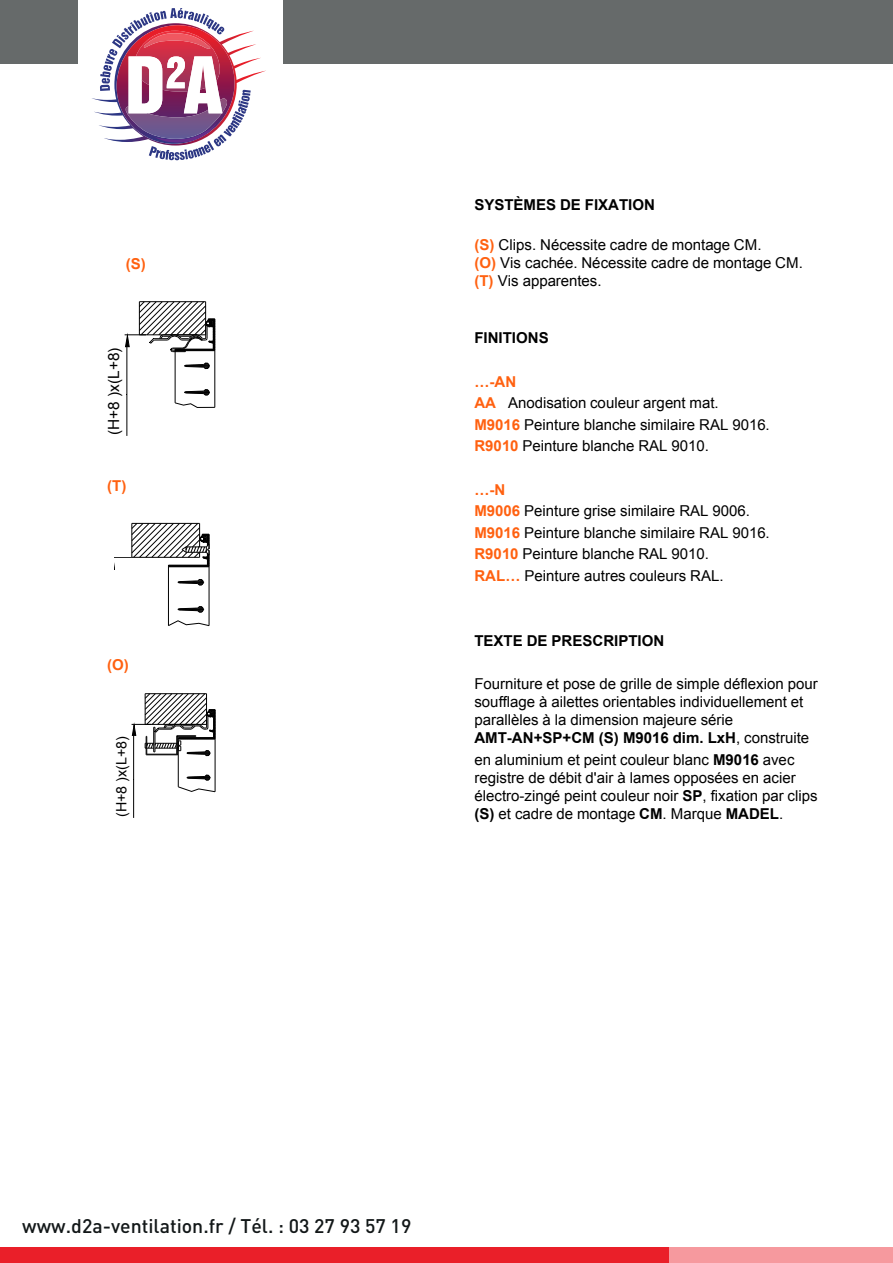
<style>
.page{position:relative;width:893px;height:1263px;background:#fff}
.page>*{position:absolute;margin:0;border:0;box-sizing:border-box;transform-origin:0 0}
.t1{font:500 19.5px "DIN";color:#121718}
.t2{font:15.45px "Arial";color:#000}
.t3{font:15px/18px "Arial";color:#000}
.t4{font:700 15px "Arial";color:#000}
.t5{font:700 15px "Arial";color:#ff6110}
.t6{font:14.25px "Arial";color:#000}
.s1{font-weight:700;color:#ff6110}
.s2{font-weight:700}
</style>
<div class="page">
<hr style="left:215px;top:351px;width:1px;height:56px;background:#000">
<hr style="left:175px;top:351px;width:1px;height:52px;background:#000">
<svg style="left:184px;top:389px;width:26px;height:6px"></svg>
<hr style="left:215px;top:319px;width:1px;height:32px;background:#000">
<svg style="left:184px;top:363px;width:26px;height:6px"></svg>
<hr style="left:139px;top:301px;width:67px;height:1px;background:#000">
<svg style="left:175px;top:403px;width:40px;height:4px"></svg>
<hr style="left:127px;top:340px;width:1px;height:96px;background:#000">
<svg style="left:125px;top:302px;width:90px;height:50px"></svg>
<svg style="left:169px;top:621px;width:40px;height:5px"></svg>
<hr style="left:168px;top:567px;width:1px;height:59px;background:#000">
<svg style="left:178px;top:606px;width:26px;height:6px"></svg>
<svg style="left:178px;top:579px;width:26px;height:6px"></svg>
<hr style="left:209px;top:567px;width:1px;height:59px;background:#000">
<svg style="left:115px;top:523px;width:95px;height:47px"></svg>
<svg style="left:178px;top:787px;width:37px;height:5px"></svg>
<hr style="left:178px;top:739px;width:1px;height:48px;background:#000">
<svg style="left:187px;top:775px;width:24px;height:5px"></svg>
<hr style="left:215px;top:739px;width:1px;height:53px;background:#000">
<hr style="left:133px;top:729px;width:1px;height:89px;background:#000">
<svg style="left:132px;top:693px;width:84px;height:63px"></svg>
<div style="left:0;top:1248px;width:893px;height:15px;background:#ea1f29"></div>
<div style="left:670px;top:1248px;width:223px;height:15px;background:#f6999e"></div>
<div style="left:0;top:0;width:893px;height:64px;background:#666a6a"></div>
<div style="left:78px;top:0;width:204px;height:64px;background:#fff"></div>
<svg style="left:92px;top:8px;width:174px;height:152px"></svg>
<p class="t5" style="left:126px;top:254px;width:22px">(S)</p>
<p class="t2" style="left:104px;top:435px;width:89px;rotate:-90deg">(H+8 )x(L+8)</p>
<p class="t5" style="left:107px;top:476px;width:21px">(T)</p>
<p class="t5" style="left:107px;top:655px;width:23px">(O)</p>
<p class="t6" style="left:112px;top:817px;width:82px;rotate:-90deg">(H+8 )x(L+8)</p>
<p class="t4" style="left:474px;top:195px;width:182px">SYSTÈMES DE FIXATION</p>
<p class="t3" style="left:474px;top:236px;width:330px"><span class="s1">(S)</span> Clips. Nécessite cadre de montage CM.<br><span class="s1">(O)</span> Vis cachée. Nécessite cadre de montage CM. <span class="s1">(T)</span> Vis apparentes.</p>
<p class="t4" style="left:474px;top:328px;width:76px">FINITIONS</p>
<p class="t3" style="left:474px;top:371px;width:297px;line-height:21.6px"><span class="s1">…-AN<br>AA</span> Anodisation couleur argent mat.<br><span class="s1">M9016</span> Peinture blanche similaire RAL 9016.<br><span class="s1">R9010</span> Peinture blanche RAL 9010.</p>
<p class="t3" style="left:474px;top:479px;width:297px;line-height:21.6px"><span class="s1">…-N<br>M9006</span> Peinture grise similaire RAL 9006.<br><span class="s1">M9016</span> Peinture blanche similaire RAL 9016.<br><span class="s1">R9010</span> Peinture blanche RAL 9010.<br><span class="s1">RAL…</span> Peinture autres couleurs RAL.</p>
<p class="t4" style="left:474px;top:631px;width:191px">TEXTE DE PRESCRIPTION</p>
<p class="t3" style="left:474px;top:675px;width:345px">Fourniture et pose de grille de simple déflexion pour soufflage à ailettes orientables individuellement et parallèles à la dimension majeure série <span class="s2">AMT-AN+SP+CM (S) M9016 dim. LxH</span>, construite</p>
<p class="t3" style="left:474px;top:751px;width:345px">en aluminium et peint couleur blanc <span class="s2">M9016</span> avec registre de débit d'air à lames opposées en acier électro-zingé peint couleur noir <span class="s2">SP</span>, fixation par clips <span class="s2">(S)</span> et cadre de montage <span class="s2">CM</span>. Marque <span class="s2">MADEL</span>.</p>
<h1 class="t1" style="left:22px;top:1214px;width:391px">www.d2a-ventilation.fr / Tél. : 03 27 93 57 19</h1>
</div>
